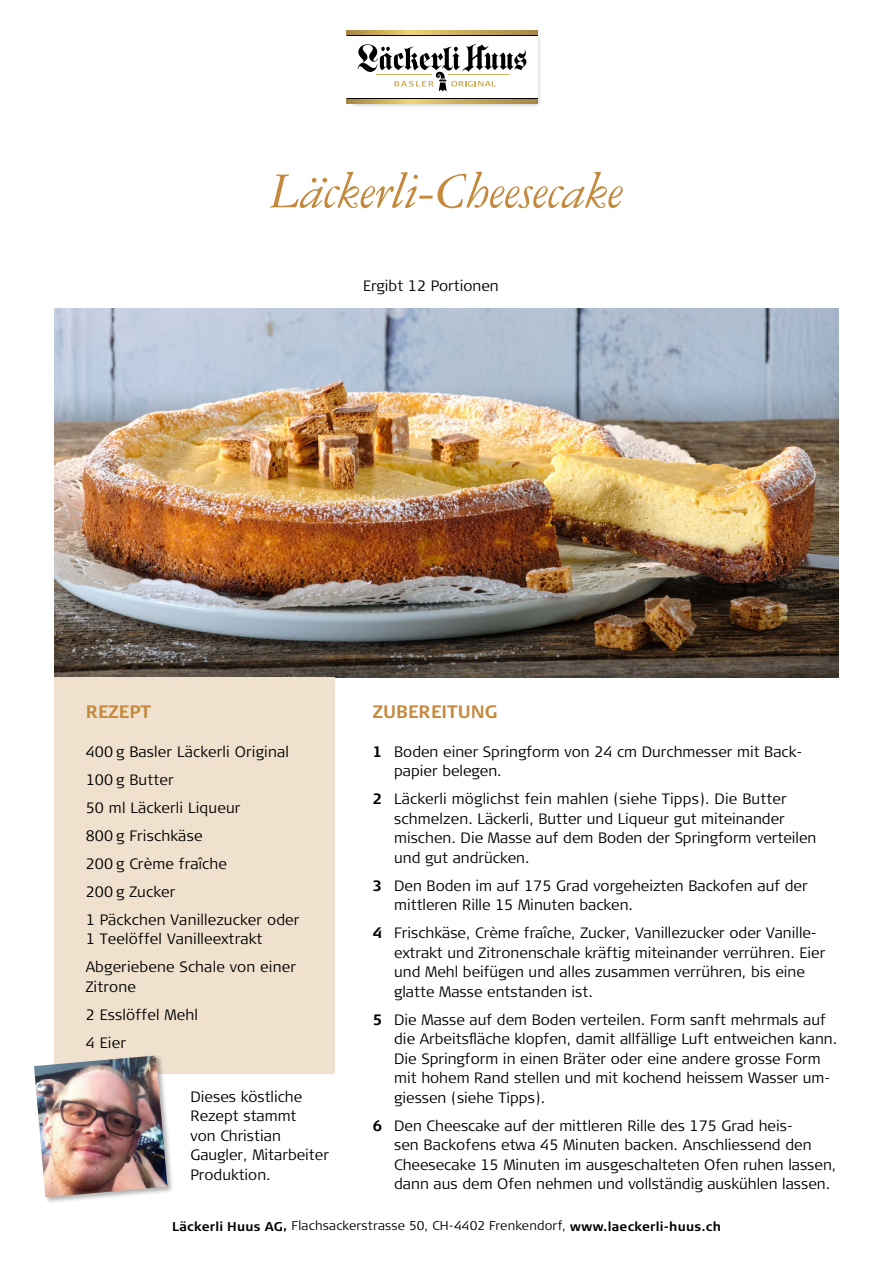
<style>
.page{position:relative;width:893px;height:1263px;background:#fff}
.page>*{position:absolute;margin:0;border:0;box-sizing:border-box;transform-origin:0 0}
.t1{font:italic 53.4px "Garamond 3 LT Std";letter-spacing:-.01em;color:#c5893e}
.t2{font:700 18px "Signa Column";color:#c5893e}
.t3{font:300 15px/19.5px "Signa Column";color:#000}
.t4{font:300 12.75px "Signa Column";letter-spacing:.015em;color:#000}
.s1{font-weight:700}
</style>
<div class="page">
<img style="left:347px;top:37px;width:193px;height:70px">
<svg style="left:347px;top:31px;width:191px;height:4px"></svg>
<svg style="left:347px;top:99px;width:191px;height:4px"></svg>
<div style="left:347px;top:36px;width:191px;height:62px;background:#fff"></div>
<hr style="left:347px;top:98px;width:191px;height:1px;background:#000">
<hr style="left:347px;top:35px;width:191px;height:1px;background:#000">
<svg style="left:358px;top:44px;width:168px;height:47px"></svg>
<img style="left:54px;top:308px;width:785px;height:369px">
<div style="left:54px;top:677px;width:281px;height:396px;background:#f0e1ce"></div>
<div style="left:33px;top:1054px;width:142px;height:150px;background:#000;opacity:.32"></div>
<img style="left:34px;top:1055px;width:133px;height:142px">
<h1 class="t1" style="left:270px;top:163px;width:354px">Läckerli-Cheesecake</h1>
<p class="t3" style="left:363px;top:276px;width:137px">Ergibt 12 Portionen</p>
<p class="t2" style="left:86px;top:700px;width:67px">REZEPT</p>
<p class="t3" style="left:86px;top:738px;width:215px;line-height:28px">400 g Basler Läckerli Original<br>100 g Butter<br>50 ml Läckerli Liqueur<br>800 g Frischkäse<br>200 g Crème fraîche<br>200 g Zucker<br>1 Päckchen Vanillezucker oder</p>
<p class="t3" style="left:86px;top:925px;width:212px;line-height:28px">1 Teelöffel Vanilleextrakt<br>Abgeriebene Schale von einer</p>
<p class="t3" style="left:86px;top:973px;width:114px;line-height:28px">Zitrone<br>2 Esslöffel Mehl<br>4 Eier</p>
<p class="t3" style="left:190px;top:1087px;width:140px">Dieses köstliche<br>Rezept stammt<br>von Christian<br>Gaugler, Mitarbeiter<br>Produktion.</p>
<p class="t2" style="left:373px;top:700px;width:126px">ZUBEREITUNG</p>
<p class="t3" style="left:394px;top:742px;width:410px;text-indent:-21px"><span class="s1">1</span> Boden einer Springform von 24 cm Durchmesser mit Back&shy;papier belegen.</p>
<p class="t3" style="left:394px;top:789px;width:424px;text-indent:-21px"><span class="s1">2</span> Läckerli möglichst fein mahlen (siehe Tipps). Die Butter schmelzen. Läckerli, Butter und Liqueur gut miteinander mischen. Die Masse auf dem Boden der Springform verteilen und gut andrücken.</p>
<p class="t3" style="left:394px;top:876px;width:415px;text-indent:-21px"><span class="s1">3</span> Den Boden im auf 175 Grad vorgeheizten Backofen auf der mittleren Rille 15 Minuten backen.</p>
<p class="t3" style="left:394px;top:923px;width:433px;text-indent:-21px"><span class="s1">4</span> Frischkäse, Crème fraîche, Zucker, Vanillezucker oder Vanille&shy;extrakt und Zitronenschale kräftig miteinander verrühren. Eier und Mehl beifügen und alles zusammen verrühren, bis eine glatte Masse entstanden ist.</p>
<p class="t3" style="left:394px;top:1010px;width:445px;text-indent:-21px"><span class="s1">5</span> Die Masse auf dem Boden verteilen. Form sanft mehrmals auf die Arbeitsfläche klopfen, damit allfällige Luft entweichen kann.<br>Die Springform in einen Bräter oder eine andere grosse Form mit hohem Rand stellen und mit kochend heissem Wasser um&shy;giessen (siehe Tipps).</p>
<p class="t3" style="left:394px;top:1116px;width:444px;text-indent:-21px"><span class="s1">6</span> Den Cheescake auf der mittleren Rille des 175 Grad heis-<br>sen Backofens etwa 45 Minuten backen. Anschliessend den Cheesecake 15 Minuten im ausgeschalteten Ofen ruhen lassen, dann aus dem Ofen nehmen und vollständig auskühlen lassen.</p>
<p class="t4" style="left:172px;top:1217px;width:550px"><span class="s1">Läckerli Huus AG,</span> Flachsackerstrasse 50, CH-4402 Frenkendorf, <span class="s1">www.laeckerli-huus.ch</span></p>
</div>
